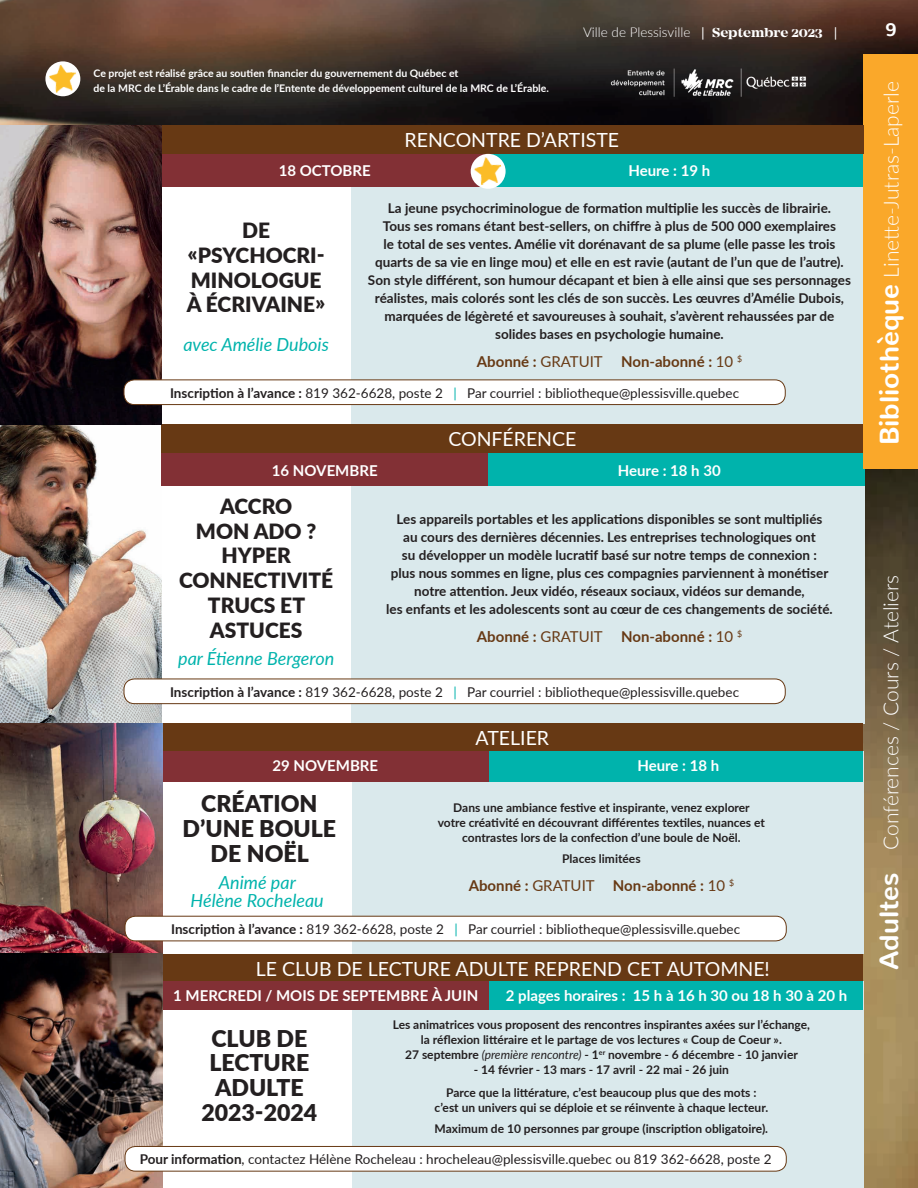
<style>
.page{position:relative;width:918px;height:1188px;background:#fff}
.page>*{position:absolute;margin:0;border:0;box-sizing:border-box;transform-origin:0 0}
.t1{font:900 23.1px/24.8px "Lato";color:#231f20;text-align:center}
.t2{font:900 21px/24.8px "Lato";color:#231f20;text-align:center}
.t3{font:300 21px "Lato";color:#fff}
.t4{font:19.5px "Lato";color:#fff}
.t5{font:italic 18px/18px "Lato";color:#00b3ac;text-align:center}
.t6{font:800 18px "Nunito";color:#fff}
.t7{font:700 15px "Lato";color:#fff}
.t8{font:700 15px "Lato";color:#673914}
.t9{font:700 13.5px/18px "Lato";color:#231f20;text-align:center}
.t10{font:13.5px "Lato";color:#231f20}
.t11{font:300 13.5px "Lato";color:#fff}
.t12{font:700 12px/15px "Lato";color:#231f20;text-align:center}
.t13{font:700 10.5px/15px "Lato";color:#fff}
.s1{font-family:"Nunito";font-weight:400}
.s2{font-family:"Mirador";font-weight:700}
.s3{font-weight:400}
.s4{font-weight:700}
.s5{color:#00b3ac}
.s6{font-weight:400;font-style:italic}
.s7{font-family:"Nunito";font-weight:800;font-size:27px}
</style>
<div class="page">
<img style="left:863px;top:469px;width:55px;height:719px">
<img style="left:0;top:0;width:918px;height:126px">
<img style="left:0;top:187px;width:162px;height:536px">
<div style="left:351px;top:154px;width:514px;height:270px;background:#dae9ec"></div>
<div style="left:351px;top:453px;width:514px;height:270px;background:#dae9ec"></div>
<div style="left:161px;top:154px;width:704px;height:33px;background:#00b3ac"></div>
<div style="left:161px;top:453px;width:704px;height:33px;background:#00b3ac"></div>
<div style="left:161px;top:154px;width:327px;height:33px;background:#823035"></div>
<div style="left:161px;top:453px;width:327px;height:33px;background:#823035"></div>
<div style="left:124px;top:679px;width:661px;height:25px;background:#fff;border-radius:10px"></div>
<div style="left:124px;top:679px;width:661px;height:25px;border:1px solid #673914;border-radius:10px"></div>
<div style="left:863px;top:54px;width:55px;height:415px;background:#faa82a"></div>
<div style="left:160px;top:125px;width:703px;height:29px;background:#673914"></div>
<div style="left:161px;top:424px;width:702px;height:29px;background:#673914"></div>
<div style="left:162px;top:723px;width:701px;height:28px;background:#673914"></div>
<div style="left:161px;top:954px;width:702px;height:28px;background:#673914"></div>
<div style="left:352px;top:751px;width:511px;height:203px;background:#dae9ec"></div>
<div style="left:352px;top:981px;width:511px;height:207px;background:#dae9ec"></div>
<div style="left:162px;top:751px;width:701px;height:31px;background:#00b3ac"></div>
<div style="left:162px;top:981px;width:701px;height:29px;background:#00b3ac"></div>
<div style="left:162px;top:751px;width:327px;height:31px;background:#823035"></div>
<div style="left:162px;top:981px;width:327px;height:29px;background:#823035"></div>
<img style="left:0;top:723px;width:162px;height:231px">
<img style="left:0;top:954px;width:162px;height:234px">
<div style="left:125px;top:916px;width:661px;height:25px;background:#fff;border-radius:10px"></div>
<div style="left:125px;top:916px;width:662px;height:25px;border:1px solid #673914;border-radius:10px"></div>
<div style="left:125px;top:1146px;width:661px;height:25px;background:#fff;border-radius:10px"></div>
<div style="left:125px;top:1146px;width:662px;height:25px;border:1px solid #673914;border-radius:10px"></div>
<svg style="left:0;top:126px;width:161px;height:298px;background:#664944"></svg>
<div style="left:124px;top:380px;width:661px;height:25px;background:#fff;border-radius:10px"></div>
<div style="left:124px;top:380px;width:661px;height:25px;border:1px solid #673914;border-radius:10px"></div>
<img style="left:603px;top:59px;width:209px;height:40px">
<svg style="left:45px;top:61px;width:35px;height:35px"></svg>
<img style="left:48px;top:63px;width:30px;height:30px">
<svg style="left:471px;top:154px;width:35px;height:35px"></svg>
<img style="left:473px;top:156px;width:30px;height:30px">
<p class="t11" style="left:583px;top:22px;width:255px">Ville de Plessisville <span class="s1">|</span> <span class="s2">Septembre 2023</span> <span class="s1">|</span></p>
<h3 class="t6" style="left:885px;top:13px;width:13px">9</h3>
<p class="t13" style="left:94px;top:65px;width:457px">Ce projet est réalisé grâce au soutien financier du gouvernement du Québec et<br>de la MRC de L’Érable dans le cadre de l’Entente de développement culturel de la MRC de L’Érable.</p>
<p class="t7" style="left:279px;top:160px;width:93px">18 OCTOBRE</p>
<h3 class="t4" style="left:405px;top:126px;width:216px">RENCONTRE D’ARTISTE</h3>
<p class="t7" style="left:628px;top:160px;width:83px">Heure : 19 h</p>
<h2 class="t2" style="left:187px;top:217px;width:140px">DE «PSYCHOCRI-<br>MINOLOGUE<br>À ÉCRIVAINE»</h2>
<h3 class="t5" style="left:183px;top:335px;width:147px">avec Amélie Dubois</h3>
<p class="t9" style="left:368px;top:198px;width:485px">La jeune psychocriminologue de formation multiplie les succès de librairie.<br>Tous ses romans étant best-sellers, on chiffre à plus de 500 000 exemplaires<br>le total de ses ventes. Amélie vit dorénavant de sa plume (elle passe les trois quarts de sa vie en linge mou) et elle en est ravie (autant de l’un que de l’autre).<br>Son style différent, son humour décapant et bien à elle ainsi que ses personnages réalistes, mais colorés sont les clés de son succès. Les œuvres d’Amélie Dubois, marquées de légèreté et savoureuses à souhait, s’avèrent rehaussées par de solides bases en psychologie humaine.</p>
<p class="t8" style="left:477px;top:351px;width:267px">Abonné : <span class="s3">GRATUIT</span> Non-abonné : <span class="s3">10</span> <sup>$</sup></p>
<p class="t10" style="left:170px;top:384px;width:571px"><span class="s4">Inscription à l’avance :</span> 819 362-6628, poste 2 <span class="s5">|</span> Par courriel : bibliotheque@plessisville.quebec</p>
<p class="t7" style="left:272px;top:459px;width:107px">16 NOVEMBRE</p>
<h2 class="t2" style="left:179px;top:493px;width:156px">ACCRO<br>MON ADO ?<br>HYPER<br>CONNECTIVITÉ<br>TRUCS ET<br>ASTUCES</h2>
<h3 class="t5" style="left:178px;top:649px;width:158px">par Étienne Bergeron</h3>
<h3 class="t4" style="left:448px;top:425px;width:130px">CONFÉRENCE</h3>
<p class="t7" style="left:618px;top:459px;width:104px">Heure : 18 h 30</p>
<p class="t9" style="left:386px;top:509px;width:448px">Les appareils portables et les applications disponibles se sont multipliés<br>au cours des dernières décennies. Les entreprises technologiques ont<br>su développer un modèle lucratif basé sur notre temps de connexion :<br>plus nous sommes en ligne, plus ces compagnies parviennent à monétiser notre attention. Jeux vidéo, réseaux sociaux, vidéos sur demande,<br>les enfants et les adolescents sont au cœur de ces changements de société.</p>
<p class="t8" style="left:477px;top:626px;width:267px">Abonné : <span class="s3">GRATUIT</span> Non-abonné : <span class="s3">10</span> <sup>$</sup></p>
<p class="t10" style="left:170px;top:683px;width:571px"><span class="s4">Inscription à l’avance :</span> 819 362-6628, poste 2 <span class="s5">|</span> Par courriel : bibliotheque@plessisville.quebec</p>
<p class="t7" style="left:272px;top:755px;width:107px">29 NOVEMBRE</p>
<h1 class="t1" style="left:183px;top:790px;width:155px">CRÉATION<br>D’UNE BOULE<br>DE NOËL</h1>
<h3 class="t5" style="left:191px;top:872px;width:135px">Animé par<br>Hélène Rocheleau</h3>
<h3 class="t4" style="left:476px;top:724px;width:75px">ATELIER</h3>
<p class="t7" style="left:637px;top:755px;width:83px">Heure : 18 h</p>
<p class="t12" style="left:438px;top:799px;width:329px">Dans une ambiance festive et inspirante, venez explorer votre créativité en découvrant différentes textiles, nuances et contrastes lors de la confection d’une boule de Noël.</p>
<p class="t12" style="left:562px;top:850px;width:80px">Places limitées</p>
<p class="t8" style="left:469px;top:875px;width:267px">Abonné : <span class="s3">GRATUIT</span> Non-abonné : <span class="s3">10</span> <sup>$</sup></p>
<p class="t10" style="left:171px;top:919px;width:571px"><span class="s4">Inscription à l’avance :</span> 819 362-6628, poste 2 <span class="s5">|</span> Par courriel : bibliotheque@plessisville.quebec</p>
<h3 class="t4" style="left:256px;top:955px;width:515px">LE CLUB DE LECTURE ADULTE REPREND CET AUTOMNE!</h3>
<p class="t7" style="left:173px;top:984px;width:307px">1 MERCREDI / MOIS DE SEPTEMBRE À JUIN</p>
<p class="t7" style="left:506px;top:984px;width:343px">2 plages horaires : 15 h à 16 h 30 ou 18 h 30 à 20 h</p>
<h1 class="t1" style="left:201px;top:1025px;width:117px">CLUB DE<br>LECTURE<br>ADULTE<br>2023-2024</h1>
<p class="t12" style="left:393px;top:1017px;width:419px">Les animatrices vous proposent des rencontres inspirantes axées sur l’échange, la réflexion littéraire et le partage de vos lectures « Coup de Coeur ».<br>27 septembre <span class="s6">(première rencontre)</span> - 1<sup>er</sup> novembre - 6 décembre - 10 janvier</p>
<p class="t12" style="left:446px;top:1058px;width:312px;line-height:22.5px">- 14 février - 13 mars - 17 avril - 22 mai - 26 juin<br>Parce que la littérature, c’est beaucoup plus que des mots :</p>
<p class="t12" style="left:435px;top:1096px;width:335px;line-height:21px;text-align:left">c’est un univers qui se déploie et se réinvente à chaque lecteur.<br>Maximum de 10 personnes par groupe (inscription obligatoire).</p>
<p class="t10" style="left:140px;top:1149px;width:633px"><span class="s4">Pour information</span>, contactez Hélène Rocheleau : hrocheleau@plessisville.quebec ou 819 362-6628, poste 2</p>
<h2 class="t3" style="left:877px;top:445px;width:366px;rotate:-90deg"><span class="s7">Bibliothèque</span> Linette-Jutras-Laperle</h2>
<h2 class="t3" style="left:876px;top:970px;width:397px;rotate:-90deg"><span class="s7">Adultes</span> Conférences / Cours / Ateliers</h2>
</div>
